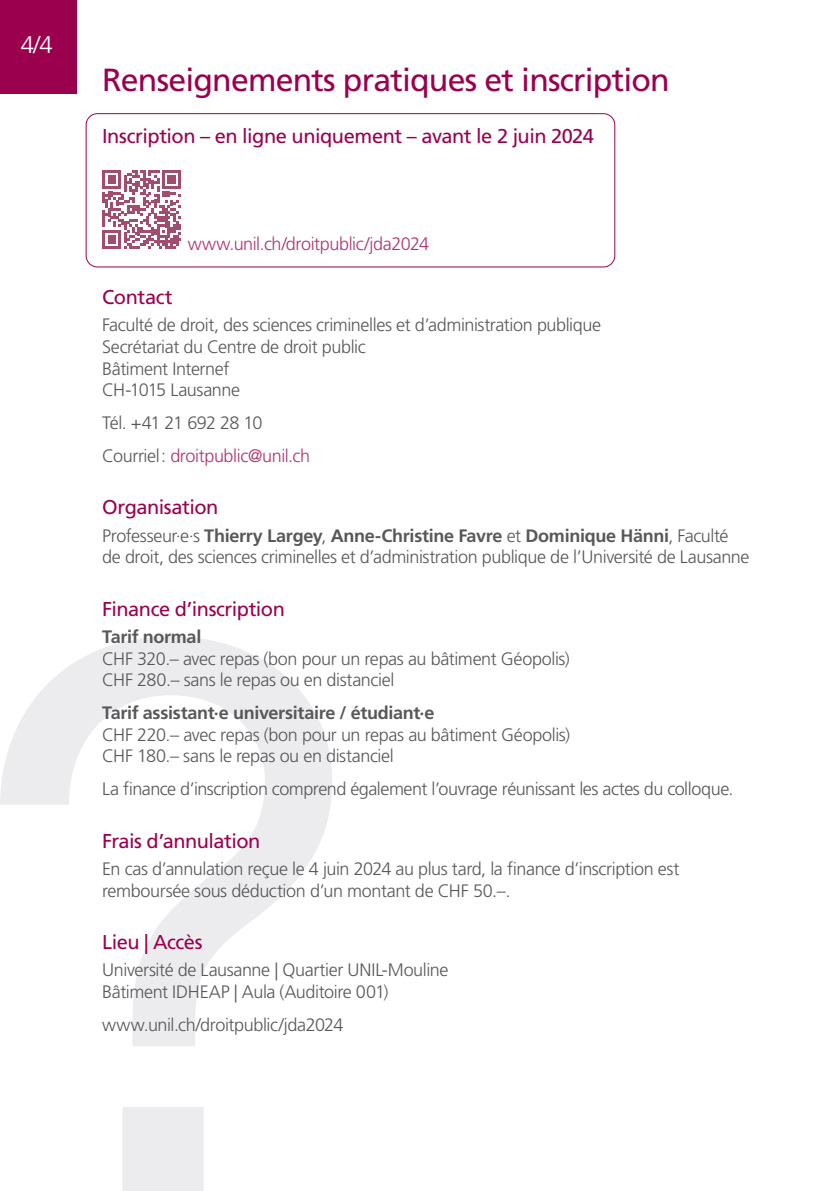
<style>
.page{position:relative;width:840px;height:1191px;background:#fff}
.page>*{position:absolute;margin:0;border:0;box-sizing:border-box;transform-origin:0 0}
.t1{font:32px "Frutiger LT Std";letter-spacing:-.025em;color:#9b004f}
.t2{font:300 24px "Frutiger LT Std";color:#fff}
.t3{font:20px "Frutiger LT Std";letter-spacing:-.025em;color:#9b004f}
.t4{font:300 18px/21.6px "Frutiger LT Std";letter-spacing:-.025em;color:#57585a}
.t5{font:700 18px "Frutiger LT Std";letter-spacing:-.015em;color:#57585a}
.t6{font:300 18px "Frutiger LT Std";letter-spacing:-.025em;color:#af3372}
.s1{color:#af3372}
.s2{font-weight:700}
</style>
<div class="page">
<svg style="left:0;top:636px;width:332px;height:555px"></svg>
<div style="left:0;top:0;width:77px;height:94px;background:#9b004f"></div>
<svg style="left:102px;top:170px;width:79px;height:79px"></svg>
<div style="left:86px;top:113px;width:528px;height:154px;border:1px solid #9b004f;border-radius:11px"></div>
<h2 class="t2" style="left:21px;top:32px;width:34px">4/4</h2>
<h1 class="t1" style="left:102px;top:61px;width:569px">Renseignements pratiques et inscription</h1>
<p class="t3" style="left:102px;top:125px;width:493px">Inscription – en ligne uniquement – avant le 2 juin 2024</p>
<p class="t6" style="left:188px;top:233px;width:242px">www.unil.ch/droitpublic/jda2024</p>
<p class="t3" style="left:102px;top:285px;width:72px">Contact</p>
<p class="t4" style="left:102px;top:314px;width:500px">Faculté de droit, des sciences criminelles et d’administration publique Secrétariat du Centre de droit public<br>Bâtiment Internef<br>CH-1015 Lausanne</p>
<p class="t4" style="left:102px;top:407px;width:209px;line-height:33px">Tél. +41 21 692 28 10<br>Courriel: <span class="s1">droitpublic@unil.ch</span></p>
<p class="t3" style="left:102px;top:496px;width:118px">Organisation</p>
<p class="t4" style="left:102px;top:525px;width:648px">Professeur·e·s <span class="s2">Thierry Largey</span>, <span class="s2">Anne-Christine Favre</span> et <span class="s2">Dominique Hänni</span>, Faculté de droit, des sciences criminelles et d’administration publique de l’Université de Lausanne</p>
<p class="t3" style="left:102px;top:597px;width:184px">Finance d’inscription</p>
<p class="t5" style="left:102px;top:626px;width:101px">Tarif normal</p>
<p class="t4" style="left:102px;top:648px;width:469px">CHF 320.– avec repas (bon pour un repas au bâtiment Géopolis)<br>CHF 280.– sans le repas ou en distanciel</p>
<p class="t5" style="left:102px;top:702px;width:334px">Tarif assistant·e universitaire / étudiant·e</p>
<p class="t4" style="left:102px;top:724px;width:469px">CHF 220.– avec repas (bon pour un repas au bâtiment Géopolis)<br>CHF 180.– sans le repas ou en distanciel</p>
<p class="t4" style="left:102px;top:778px;width:632px">La finance d’inscription comprend également l’ouvrage réunissant les actes du colloque.</p>
<p class="t3" style="left:102px;top:829px;width:160px">Frais d’annulation</p>
<p class="t4" style="left:102px;top:858px;width:578px">En cas d’annulation reçue le 4 juin 2024 au plus tard, la finance d’inscription est remboursée sous déduction d’un montant de CHF 50.–.</p>
<p class="t3" style="left:102px;top:930px;width:102px">Lieu | Accès</p>
<p class="t4" style="left:102px;top:959px;width:347px">Université de Lausanne | Quartier UNIL-Mouline<br>Bâtiment IDHEAP | Aula (Auditoire 001)</p>
<p class="t4" style="left:102px;top:1014px;width:242px">www.unil.ch/droitpublic/jda2024</p>
</div>
